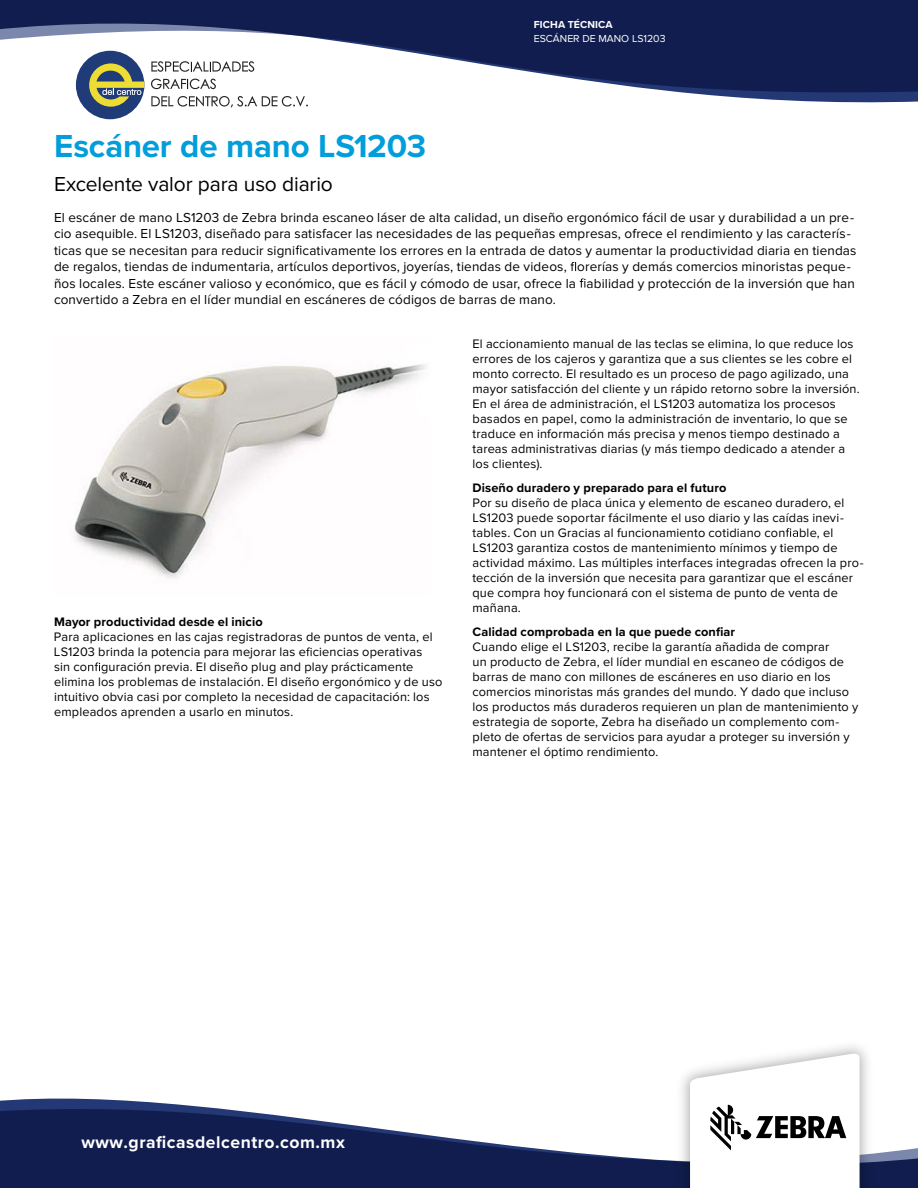
<style>
.page{position:relative;width:918px;height:1188px;background:#fff}
.page>*{position:absolute;margin:0;border:0;box-sizing:border-box;transform-origin:0 0}
.t1{font:700 33px "Proxima Nova";letter-spacing:-.005em;color:#009edb}
.t2{font:21px "Proxima Nova";letter-spacing:-.005em;color:#000}
.t3{font:700 17.55px "Proxima Nova";letter-spacing:.03em;color:#fff}
.t4{font:13.5px/16.5px "Proxima Nova";letter-spacing:.01em;color:#000}
.t5{font:12.75px/15px "Proxima Nova";letter-spacing:.015em;color:#000}
.t6{font:700 12.75px "Proxima Nova";letter-spacing:.01em;color:#000}
.t7{font:10.5px "Proxima Nova";color:#fff}
.t8{font:700 10.5px "Proxima Nova";letter-spacing:.01em;color:#fff}
</style>
<div class="page">
<svg style="left:306px;top:647px;width:6px;height:9px"></svg>
<svg style="left:88px;top:662px;width:12px;height:9px"></svg>
<svg style="left:786px;top:528px;width:12px;height:9px"></svg>
<svg style="left:296px;top:245px;width:5px;height:10px"></svg>
<svg style="left:570px;top:262px;width:6px;height:9px"></svg>
<svg style="left:580px;top:278px;width:6px;height:10px"></svg>
<img style="left:74px;top:364px;width:353px;height:214px">
<svg style="left:76px;top:92px;width:842px;height:22px"></svg>
<svg style="left:0;top:0;width:918px;height:92px;fill:#111d4e"></svg>
<div style="left:76px;top:51px;width:68px;height:68px;background:#1f3b78;border-radius:50%"></div>
<svg style="left:89px;top:63px;width:55px;height:44px"></svg>
<svg style="left:151px;top:61px;width:103px;height:11px"></svg>
<svg style="left:151px;top:79px;width:65px;height:10px"></svg>
<svg style="left:151px;top:96px;width:157px;height:11px"></svg>
<svg style="left:0;top:1098px;width:223px;height:11px;fill:#233874"></svg>
<svg style="left:0;top:1109px;width:918px;height:79px;fill:#111d4e"></svg>
<img style="left:673px;top:1045px;width:205px;height:143px">
<svg style="left:690px;top:1053px;width:170px;height:135px"></svg>
<h1 class="t1" style="left:54px;top:121px;width:374px">Escáner de mano LS1203</h1>
<h2 class="t2" style="left:54px;top:172px;width:280px">Excelente valor para uso diario</h2>
<p class="t8" style="left:534px;top:16px;width:80px">FICHA TÉCNICA</p>
<p class="t7" style="left:534px;top:32px;width:133px">ESCÁNER DE MANO LS1203</p>
<p class="t4" style="left:54px;top:209px;width:804px">El escáner de mano LS1203 de Zebra brinda escaneo láser de alta calidad, un diseño ergonómico fácil de usar y durabilidad a un pre&shy;cio asequible. El LS1203, diseñado para satisfacer las necesidades de las pequeñas empresas, ofrece el rendimiento y las caracterís&shy;ticas que se necesitan para reducir signi cativamente los errores en la entrada de datos y aumentar la productividad diaria en tiendas de regalos, tiendas de indumentaria, artículos deportivos, joyerías, tiendas de videos, orerías y demás comercios minoristas peque&shy;ños locales. Este escáner valioso y económico, que es fácil y cómodo de usar, ofrece la abilidad y protección de la inversión que han convertido a Zebra en el líder mundial en escáneres de códigos de barras de mano.</p>
<p class="t6" style="left:54px;top:612px;width:210px">Mayor productividad desde el inicio</p>
<p class="t5" style="left:54px;top:630px;width:390px">Para aplicaciones en las cajas registradoras de puntos de venta, el LS1203 brinda la potencia para mejorar las e ciencias operativas<br>sin co guración previa. El diseño plug and play prácticamente elimina los problemas de instalación. El diseño ergonómico y de uso intuitivo obvia casi por completo la necesidad de capacitación: los empleados aprenden a usarlo en minutos.</p>
<p class="t5" style="left:472px;top:336px;width:389px">El accionamiento manual de las teclas se elimina, lo que reduce los errores de los cajeros y garantiza que a sus clientes se les cobre el monto correcto. El resultado es un proceso de pago agilizado, una mayor satisfacción del cliente y un rápido retorno sobre la inversión.<br>En el área de administración, el LS1203 automatiza los procesos basados en papel, como la administración de inventario, lo que se traduce en información más precisa y menos tiempo destinado a tareas administrativas diarias (y más tiempo dedicado a atender a los clientes).</p>
<p class="t6" style="left:473px;top:478px;width:255px">Diseño duradero y preparado para el futuro</p>
<p class="t5" style="left:472px;top:495px;width:393px">Por su diseño de placa única y elemento de escaneo duradero, el LS1203 puede soportar fácilmente el uso diario y las caídas inevi&shy;tables. Con un Gracias al funcionamiento cotidiano con ble, el LS1203 garantiza costos de mantenimiento mínimos y tiempo de actividad máximo. Las múltiples interfaces integradas ofrecen la pro&shy;tección de la inversión que necesita para garantizar que el escáner que compra hoy funcionará con el sistema de punto de venta de mañana.</p>
<p class="t6" style="left:473px;top:622px;width:264px">Calidad comprobada en la que puede confiar</p>
<p class="t5" style="left:472px;top:639px;width:387px">Cuando elige el LS1203, recibe la garantía añadida de comprar<br>un producto de Zebra, el líder mundial en escaneo de códigos de barras de mano con millones de escáneres en uso diario en los comercios minoristas más grandes del mundo. Y dado que incluso los productos más duraderos requieren un plan de mantenimiento y estrategia de soporte, Zebra ha diseñado un complemento com&shy;pleto de ofertas de servicios para ayudar a proteger su inversión y mantener el óptimo rendimiento.</p>
<h3 class="t3" style="left:82px;top:1129px;width:265px">www.graficasdelcentro.com.mx</h3>
</div>
